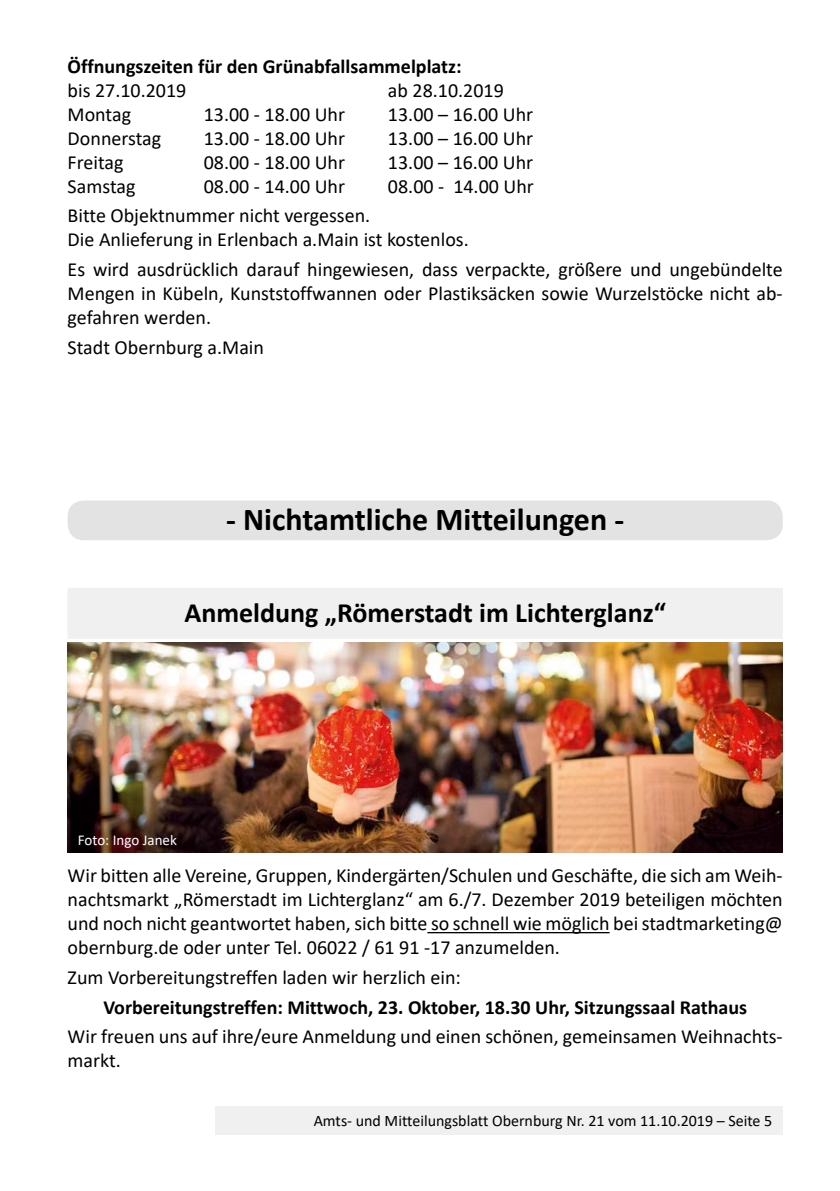
<style>
.page{position:relative;width:840px;height:1191px;background:#fff}
.page>*{position:absolute;margin:0;border:0;box-sizing:border-box;transform-origin:0 0}
.t1{font:700 32px "Calibri";color:#000}
.t2{font:700 28px "Calibri";color:#000}
.t3{font:20px/24px "Calibri";color:#000}
.t4{font:700 20px "Calibri";color:#000}
.t5{font:16px "Calibri";color:#000}
.t6{font:15px "Calibri";color:#fff}
</style>
<div class="page">
<div style="left:215px;top:1106px;width:567px;height:28px;background:#f0f0f0"></div>
<div style="left:68px;top:593px;width:714px;height:46px;background:#f0f0f0"></div>
<div style="left:68px;top:588px;width:714px;height:46px;background:#f0f0f0"></div>
<hr style="left:427px;top:932px;width:182px;height:1px;background:#000">
<div style="left:68px;top:500px;width:714px;height:40px;background:#e3e3e3;border-radius:16px"></div>
<img style="left:68px;top:643px;width:714px;height:209px">
<p class="t4" style="left:68px;top:52px;width:395px">Öffnungszeiten für den Grünabfallsammelplatz:</p>
<p class="t3" style="left:68px;top:77px;width:120px">bis 27.10.2019</p>
<p class="t3" style="left:388px;top:77px;width:117px">ab 28.10.2019</p>
<p class="t3" style="left:68px;top:101px;width:65px">Montag</p>
<p class="t3" style="left:204px;top:101px;width:143px">13.00 - 18.00 Uhr</p>
<p class="t3" style="left:388px;top:101px;width:147px">13.00 – 16.00 Uhr</p>
<p class="t3" style="left:68px;top:125px;width:95px">Donnerstag</p>
<p class="t3" style="left:204px;top:125px;width:143px">13.00 - 18.00 Uhr</p>
<p class="t3" style="left:388px;top:125px;width:147px">13.00 – 16.00 Uhr</p>
<p class="t3" style="left:68px;top:149px;width:57px">Freitag</p>
<p class="t3" style="left:204px;top:149px;width:143px">08.00 - 18.00 Uhr</p>
<p class="t3" style="left:388px;top:149px;width:147px">13.00 – 16.00 Uhr</p>
<p class="t3" style="left:68px;top:173px;width:69px">Samstag</p>
<p class="t3" style="left:204px;top:173px;width:143px">08.00 - 14.00 Uhr</p>
<p class="t3" style="left:388px;top:173px;width:147px">08.00 - 14.00 Uhr</p>
<p class="t3" style="left:68px;top:203px;width:402px">Bitte Objektnummer nicht vergessen.<br>Die Anlieferung in Erlenbach a.Main ist kostenlos.</p>
<p class="t3" style="left:68px;top:257px;width:716px;text-align:justify">Es wird ausdrücklich darauf hingewiesen, dass verpackte, größere und ungebündelte Mengen in Kübeln, Kunststoffwannen oder Plastiksäcken sowie Wurzelstöcke nicht ab&shy;gefahren werden.</p>
<p class="t3" style="left:68px;top:334px;width:198px">Stadt Obernburg a.Main</p>
<h1 class="t1" style="left:226px;top:496px;width:399px">- Nichtamtliche Mitteilungen -</h1>
<h2 class="t2" style="left:184px;top:593px;width:483px">Anmeldung „Römerstadt im Lichterglanz“</h2>
<p class="t6" style="left:78px;top:829px;width:100px">Foto: Ingo Janek</p>
<p class="t3" style="left:68px;top:863px;width:716px;text-align:justify">Wir bitten alle Vereine, Gruppen, Kindergärten/Schulen und Geschäfte, die sich am Weih&shy;nachtsmarkt „Römerstadt im Lichterglanz“ am 6./7. Dezember 2019 beteiligen möchten und noch nicht geantwortet haben, sich bitte so schnell wie möglich bei stadtmarketing@ obernburg.de oder unter Tel. 06022 / 61 91 -17 anzumelden.</p>
<p class="t3" style="left:68px;top:965px;width:394px">Zum Vorbereitungstreffen laden wir herzlich ein:</p>
<p class="t4" style="left:103px;top:993px;width:644px">Vorbereitungstreffen: Mittwoch, 23. Oktober, 18.30 Uhr, Sitzungssaal Rathaus</p>
<p class="t3" style="left:68px;top:1024px;width:716px">Wir freuen uns auf ihre/eure Anmeldung und einen schönen, gemeinsamen Weihnachts&shy;markt.</p>
<p class="t5" style="left:313px;top:1109px;width:460px">Amts- und Mitteilungsblatt Obernburg Nr. 21 vom 11.10.2019 – Seite 5</p>
</div>
